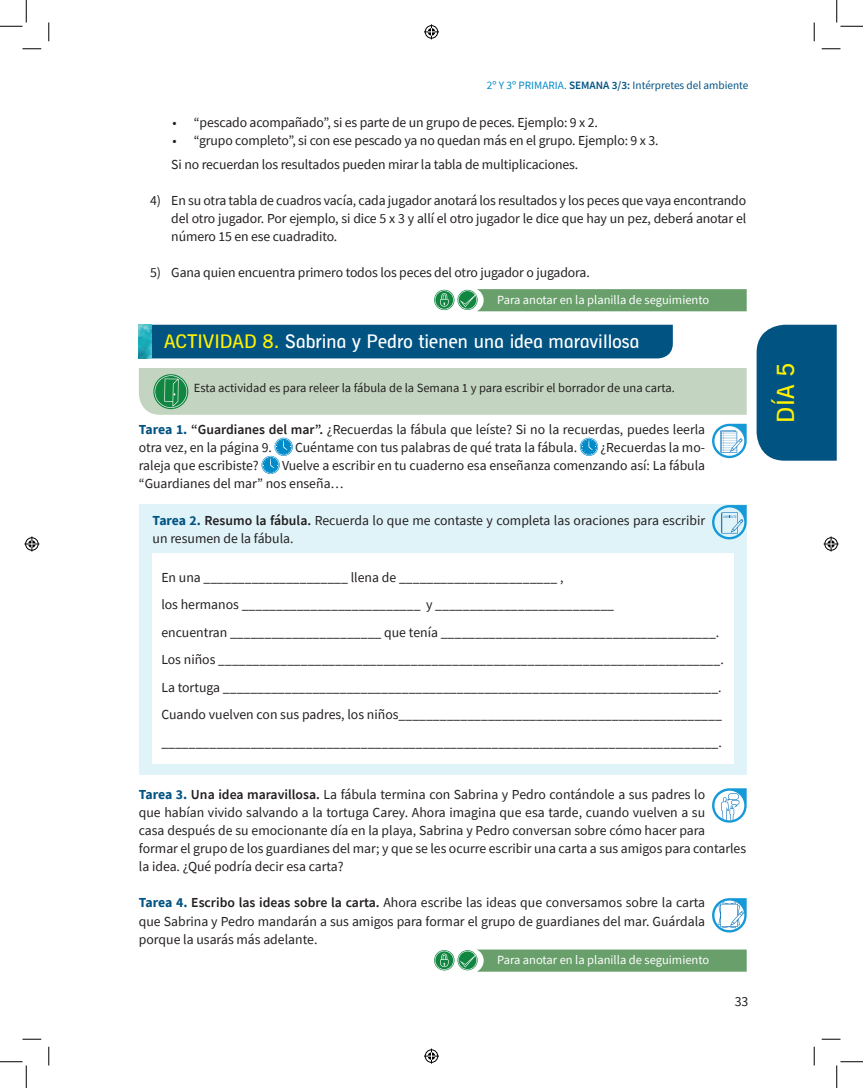
<style>
.page{position:relative;width:863px;height:1088px;background:#fff}
.page>*{position:absolute;margin:0;border:0;box-sizing:border-box;transform-origin:0 0}
.t1{font:23.75px "Alergia";color:#fff101}
.t2{font:18.75px "Alergia";color:#fff}
.t3{font:13.75px/18.1px "Source Sans Pro";color:#231f20}
.t4{font:12.5px "Source Sans Pro";color:#231f20}
.t5{font:12.5px "Source Sans Pro";color:#fff}
.t6{font:11.25px "Source Sans Pro";color:#015382}
.s1{color:#008ac8}
.s2{font-weight:600}
.s3{color:#fff101}
.s4{font-weight:700;color:#015382}
</style>
<div class="page">
<div style="left:139px;top:504px;width:607px;height:270px;background:#dff3f9"></div>
<div style="left:152px;top:553px;width:581px;height:210px;background:#fff"></div>
<svg style="left:435px;top:289px;width:311px;height:22px;background:#6da473"></svg>
<div style="left:756px;top:325px;width:80px;height:135px;background:#015382"></div>
<div style="left:151px;top:325px;width:521px;height:33px;background:#015382"></div>
<img style="left:139px;top:325px;width:12px;height:33px">
<div style="left:139px;top:368px;width:607px;height:47px;background:#c3d5c0"></div>
<svg style="left:580px;top:438px;width:18px;height:18px"></svg>
<svg style="left:580px;top:438px;width:17px;height:17px"></svg>
<svg style="left:261px;top:456px;width:19px;height:18px"></svg>
<svg style="left:262px;top:438px;width:30px;height:35px"></svg>
<svg style="left:712px;top:424px;width:34px;height:34px"></svg>
<svg style="left:712px;top:505px;width:34px;height:34px"></svg>
<svg style="left:712px;top:788px;width:34px;height:34px"></svg>
<svg style="left:712px;top:898px;width:34px;height:34px"></svg>
<svg style="left:435px;top:949px;width:311px;height:22px;background:#6fa675"></svg>
<svg style="left:22px;top:48px;width:19px;height:2px"></svg>
<svg style="left:821px;top:48px;width:19px;height:2px"></svg>
<svg style="left:22px;top:1038px;width:19px;height:2px"></svg>
<svg style="left:821px;top:1038px;width:19px;height:2px"></svg>
<svg style="left:48px;top:22px;width:2px;height:19px"></svg>
<svg style="left:48px;top:1046px;width:2px;height:19px"></svg>
<svg style="left:813px;top:22px;width:2px;height:19px"></svg>
<svg style="left:813px;top:1046px;width:2px;height:19px"></svg>
<svg style="left:0;top:0;width:27px;height:27px"></svg>
<svg style="left:0;top:1061px;width:27px;height:27px"></svg>
<svg style="left:836px;top:0;width:26px;height:27px"></svg>
<svg style="left:836px;top:1061px;width:26px;height:27px"></svg>
<svg style="left:424px;top:24px;width:15px;height:15px"></svg>
<svg style="left:424px;top:1048px;width:15px;height:15px"></svg>
<svg style="left:24px;top:536px;width:15px;height:15px"></svg>
<svg style="left:823px;top:536px;width:15px;height:15px"></svg>
<p class="t6" style="left:487px;top:78px;width:263px"><span class="s1">2º Y 3º PRIMARIA.</span> <span class="s2">SEMANA 3/3:</span> Intérpretes del ambiente</p>
<p class="t3" style="left:172px;top:113px;width:427px">• “pescado acompañado”, si es parte de un grupo de peces. Ejemplo: 9 x 2.</p>
<p class="t3" style="left:171px;top:128px;width:489px;line-height:23.8px">• “grupo completo”, si con ese pescado ya no quedan más en el grupo. Ejemplo: 9 x 3.<br>Si no recuerdan los resultados pueden mirar la tabla de multiplicaciones.</p>
<p class="t3" style="left:171px;top:191px;width:576px;text-align:justify;text-indent:-21px">4) En su otra tabla de cuadros vacía, cada jugador anotará los resultados y los peces que vaya encontrando del otro jugador. Por ejemplo, si dice 5 x 3 y allí el otro jugador le dice que hay un pez, deberá anotar el número 15 en ese cuadradito.</p>
<p class="t3" style="left:150px;top:263px;width:441px">5) Gana quien encuentra primero todos los peces del otro jugador o jugadora.</p>
<p class="t5" style="left:497px;top:291px;width:213px">Para anotar en la planilla de seguimiento</p>
<h2 class="t2" style="left:164px;top:330px;width:477px"><span class="s3">ACTIVIDAD 8.</span> Sabrina y Pedro tienen una idea maravillosa</h2>
<p class="t4" style="left:194px;top:380px;width:482px">Esta actividad es para releer la fábula de la Semana 1 y para escribir el borrador de una carta.</p>
<p class="t3" style="left:139px;top:420px;width:568px"><span class="s4">Tarea 1.</span> <span class="s2">“Guardianes del mar”.</span> ¿Recuerdas la fábula que leíste? Si no la recuerdas, puedes leerla otra vez, en la página 9.</p>
<p class="t3" style="left:295px;top:438px;width:284px">Cuéntame con tus palabras de qué trata la fábula.</p>
<p class="t3" style="left:600px;top:438px;width:106px">¿Recuerdas la mo-</p>
<p class="t3" style="left:139px;top:456px;width:568px;text-indent:143px">Vuelve a escribir en tu cuaderno esa enseñanza comenzando así: La fábula “Guardianes del mar” nos enseña…</p>
<p class="t3" style="left:153px;top:511px;width:554px"><span class="s4">Tarea 2.</span> <span class="s2">Resumo la fábula.</span> Recuerda lo que me contaste y completa las oraciones para escribir un resumen de la fábula.</p>
<p class="t3" style="left:161px;top:563px;width:564px;line-height:27.5px">En una _____________________ llena de _______________________ ,<br>los hermanos __________________________ y __________________________<br>encuentran ______________________ que tenía ________________________________________.<br>Los niños _________________________________________________________________________.<br>La tortuga ________________________________________________________________________.<br>Cuando vuelven con sus padres, los niños_______________________________________________ _________________________________________________________________________________.</p>
<p class="t3" style="left:139px;top:785px;width:609px"><span class="s4">Tarea 3.</span> <span class="s2">Una idea maravillosa.</span> La fábula termina con Sabrina y Pedro contándole a sus padres lo<br>que habían vivido salvando a la tortuga Carey. Ahora imagina que esa tarde, cuando vuelven a su<br>casa después de su emocionante día en la playa, Sabrina y Pedro conversan sobre cómo hacer para formar el grupo de los guardianes del mar; y que se les ocurre escribir una carta a sus amigos para contarles la idea. ¿Qué podría decir esa carta?</p>
<p class="t3" style="left:139px;top:893px;width:568px;text-align:justify"><span class="s4">Tarea 4.</span> <span class="s2">Escribo las ideas sobre la carta.</span> Ahora escribe las ideas que conversamos sobre la carta que Sabrina y Pedro mandarán a sus amigos para formar el grupo de guardianes del mar. Guárdala porque la usarás más adelante.</p>
<p class="t3" style="left:139px;top:456px;width:121px">raleja que escribiste?</p>
<p class="t5" style="left:497px;top:951px;width:213px">Para anotar en la planilla de seguimiento</p>
<p class="t3" style="left:734px;top:992px;width:15px">33</p>
<h1 class="t1" style="left:771px;top:422px;width:61px;rotate:-90deg">DÍA 5</h1>
</div>
